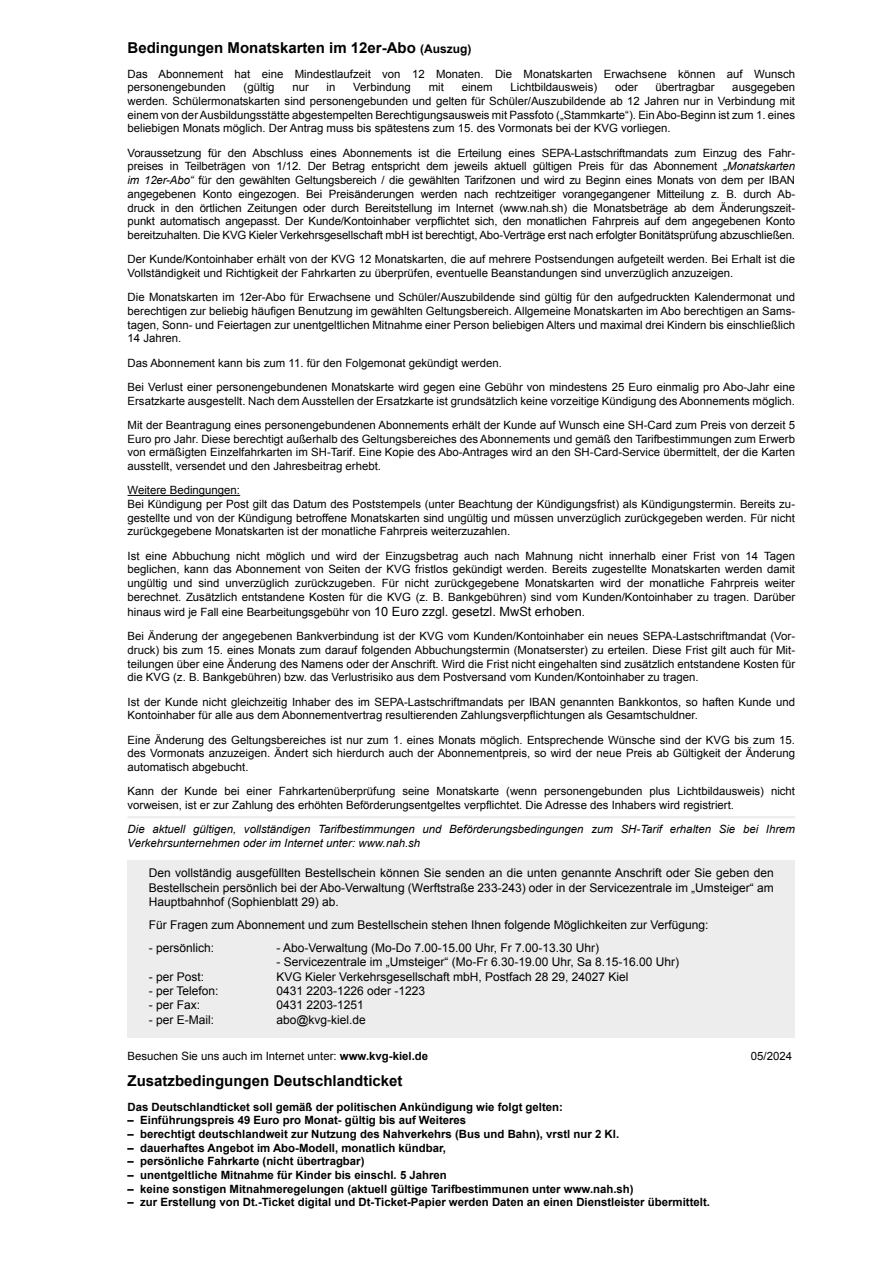
<style>
.page{position:relative;width:893px;height:1263px;background:#fff}
.page>*{position:absolute;margin:0;border:0;box-sizing:border-box;transform-origin:0 0}
.t1{font:700 15px "Arial";color:#000}
.t2{font:12px/14.4px "Arial";color:#000;text-align:justify}
.t3{font:11.4px/13.6px "Arial";color:#000}
.t4{font:700 11.4px "Arial";color:#000}
.t5{font:italic 11.4px/13.6px "Arial";color:#000}
.t6{font:11.4px "Arial";color:#fff}
.s1{font-size:12px}
.s2{font-style:italic}
.s3{font-size:12.75px}
.s4{color:#fff}
.s5{font-weight:700}
.s6{font-weight:700;color:#fff}
</style>
<div class="page">
<hr style="left:128px;top:495px;width:112px;height:1px;background:#000">
<hr style="left:128px;top:816px;width:667px;height:2px;background:#ededed">
<div style="left:128px;top:860px;width:667px;height:178px;background:#ededed"></div>
<h1 class="t1" style="left:128px;top:38px;width:345px">Bedingungen Monatskarten im 12er-Abo <span class="s1">(Auszug)</span></h1>
<p class="t3" style="left:128px;top:67px;width:669px">Das Abonnement hat eine Mindestlaufzeit von 12 Monaten. Die Monatskarten Erwachsene können auf Wunsch personengebunden</p>
<p class="t3" style="left:244px;top:81px;width:33px">(gültig</p>
<p class="t3" style="left:292px;top:81px;width:18px">nur</p>
<p class="t3" style="left:327px;top:81px;width:10px">in</p>
<p class="t3" style="left:353px;top:81px;width:59px">Verbindung</p>
<p class="t3" style="left:429px;top:81px;width:17px">mit</p>
<p class="t3" style="left:462px;top:81px;width:33px">einem</p>
<p class="t3" style="left:510px;top:81px;width:88px">Lichtbildausweis)</p>
<p class="t3" style="left:615px;top:81px;width:24px">oder</p>
<p class="t3" style="left:656px;top:81px;width:60px">übertragbar</p>
<p class="t3" style="left:128px;top:81px;width:669px;text-align:justify;text-indent:605px">ausgegeben werden. Schülermonatskarten sind personengebunden und gelten für Schüler/Auszubildende ab 12 Jahren nur in Verbindung mit einem von der Ausbildungsstätte abgestempelten Berechtigungsausweis mit Passfoto („Stammkarte“). Ein Abo-Beginn ist zum 1. eines beliebigen Monats möglich. Der Antrag muss bis spätestens zum 15. des Vormonats bei der KVG vorliegen.</p>
<p class="t3" style="left:128px;top:146px;width:669px;text-align:justify">Voraussetzung für den Abschluss eines Abonnements ist die Erteilung eines SEPA-Lastschriftmandats zum Einzug des Fahr&shy;preises in Teilbeträgen von 1/12. Der Betrag entspricht dem jeweils aktuell gültigen Preis für das Abonnement <span class="s2">„Monatskarten im 12er-Abo“</span> für den gewählten Geltungsbereich / die gewählten Tarifzonen und wird zu Beginn eines Monats von dem per IBAN angegebenen Konto eingezogen. Bei Preisänderungen werden nach rechtzeitiger vorangegangener Mitteilung z. B. durch Ab&shy;druck in den örtlichen Zeitungen oder durch Bereitstellung im Internet (www.nah.sh) die Monatsbeträge ab dem Änderungszeit-</p>
<p class="t6" style="left:530px;top:200px;width:5px">,</p>
<p class="t3" style="left:128px;top:214px;width:669px">punkt automatisch angepasst. Der Kunde/Kontoinhaber verpflichtet sich, den monatlichen Fahrpreis auf dem angegebenen Konto bereitzuhalten. Die KVG Kieler Verkehrsgesellschaft mbH ist berechtigt, Abo-Verträge erst nach erfolgter Bonitätsprüfung abzuschließen.</p>
<p class="t3" style="left:128px;top:252px;width:669px">Der Kunde/Kontoinhaber erhält von der KVG 12 Monatskarten, die auf mehrere Postsendungen aufgeteilt werden. Bei Erhalt ist die<br>Vollständigkeit und Richtigkeit der Fahrkarten zu überprüfen, eventuelle Beanstandungen sind unverzüglich anzuzeigen.</p>
<p class="t3" style="left:128px;top:290px;width:669px;text-align:justify">Die Monatskarten im 12er-Abo für Erwachsene und Schüler/Auszubildende sind gültig für den aufgedruckten Kalendermonat und berechtigen zur beliebig häufigen Benutzung im gewählten Geltungsbereich. Allgemeine Monatskarten im Abo berechtigen an Sams&shy;tagen, Sonn- und Feiertagen zur unentgeltlichen Mitnahme einer Person beliebigen Alters und maximal drei Kindern bis einschließlich 14 Jahren.</p>
<p class="t3" style="left:128px;top:350px;width:669px;line-height:24.3px">Das Abonnement kann bis zum 11. für den Folgemonat gekündigt werden.<br>Bei Verlust einer personengebundenen Monatskarte wird gegen eine Gebühr von mindestens 25 Euro einmalig pro Abo-Jahr eine</p>
<p class="t3" style="left:128px;top:388px;width:669px;line-height:24.3px">Ersatzkarte ausgestellt. Nach dem Ausstellen der Ersatzkarte ist grundsätzlich keine vorzeitige Kündigung des Abonnements möglich.<br>Mit der Beantragung eines personengebundenen Abonnements erhält der Kunde auf Wunsch eine SH-Card zum Preis von derzeit 5</p>
<p class="t3" style="left:128px;top:432px;width:669px;text-align:justify">Euro pro Jahr. Diese berechtigt außerhalb des Geltungsbereiches des Abonnements und gemäß den Tarifbestimmungen zum Erwerb von ermäßigten Einzelfahrkarten im SH-Tarif. Eine Kopie des Abo-Antrages wird an den SH-Card-Service übermittelt, der die Karten ausstellt, versendet und den Jahresbeitrag erhebt.</p>
<p class="t3" style="left:128px;top:483px;width:669px">Weitere Bedingungen:<br>Bei Kündigung per Post gilt das Datum des Poststempels (unter Beachtung der Kündigungsfrist) als Kündigungstermin. Bereits zu&shy;gestellte und von der Kündigung betroffene Monatskarten sind ungültig und müssen unverzüglich zurückgegeben werden. Für nicht zurückgegebene Monatskarten ist der monatliche Fahrpreis weiterzuzahlen.</p>
<p class="t3" style="left:128px;top:549px;width:669px;text-align:justify">Ist eine Abbuchung nicht möglich und wird der Einzugsbetrag auch nach Mahnung nicht innerhalb einer Frist von 14 Tagen beglichen, kann das Abonnement von Seiten der KVG fristlos gekündigt werden. Bereits zugestellte Monatskarten werden damit ungültig und sind unverzüglich zurückzugeben. Für nicht zurückgegebene Monatskarten wird der monatliche Fahrpreis weiter berechnet. Zusätzlich entstandene Kosten für die KVG (z. B. Bankgebühren) sind vom Kunden/Kontoinhaber zu tragen. Darüber</p>
<p class="t3" style="left:128px;top:600px;width:669px;line-height:24.3px">hinaus wird je Fall eine Bearbeitungsgebühr von <span class="s3">10 Euro zzgl. gesetzl. MwSt erhoben</span>.<br>Bei Änderung der angegebenen Bankverbindung ist der KVG vom Kunden/Kontoinhaber ein neues SEPA-Lastschriftmandat (Vor-</p>
<p class="t3" style="left:128px;top:643px;width:669px;text-align:justify">druck) bis zum 15. eines Monats zum darauf folgenden Abbuchungstermin (Monatserster) zu erteilen. Diese Frist gilt auch für Mit&shy;teilungen über eine Änderung des Namens oder der Anschrift. Wird die Frist nicht eingehalten sind zusätzlich entstandene Kosten für die KVG (z. B. Bankgebühren) bzw. das Verlustrisiko aus dem Postversand vom Kunden/Kontoinhaber zu tragen.</p>
<p class="t3" style="left:128px;top:695px;width:669px">Ist der Kunde nicht gleichzeitig Inhaber des im SEPA-Lastschriftmandats per IBAN genannten Bankkontos, so haften Kunde und<br>Kontoinhaber für alle aus dem Abonnementvertrag resultierenden Zahlungsverpflichtungen als Gesamtschuldner.</p>
<p class="t3" style="left:128px;top:733px;width:669px;text-align:justify">Eine Änderung des Geltungsbereiches ist nur zum 1. eines Monats möglich. Entsprechende Wünsche sind der KVG bis zum 15. des Vormonats anzuzeigen. Ändert sich hierdurch auch der Abonnementpreis, so wird der neue Preis ab Gültigkeit der Änderung automatisch abgebucht.</p>
<p class="t3" style="left:128px;top:784px;width:669px">Kann der Kunde bei einer Fahrkartenüberprüfung seine Monatskarte (wenn personengebunden plus Lichtbildausweis) nicht vorweisen, ist er zur Zahlung des erhöhten Beförderungsentgeltes verpflichtet. Die Adresse des Inhabers wird registriert.</p>
<p class="t5" style="left:128px;top:822px;width:669px">Die aktuell gültigen, vollständigen Tarifbestimmungen und Beförderungsbedingungen zum SH-Tarif erhalten Sie bei Ihrem<br>Verkehrsunternehmen oder im Internet unter: www.<span class="s4">,</span>nah.sh</p>
<p class="t2" style="left:149px;top:866px;width:627px">Den vollständig ausgefüllten Bestellschein können Sie senden an die unten genannte Anschrift oder Sie geben den Bestellschein persönlich bei der Abo-Verwaltung (Werftstraße 233-243) oder in der Servicezentrale im „Umsteiger“ am Hauptbahnhof (Sophienblatt 29) ab.</p>
<p class="t2" style="left:149px;top:917px;width:561px">Für Fragen zum Abonnement und zum Bestellschein stehen Ihnen folgende Möglichkeiten zur Verfügung:</p>
<p class="t2" style="left:149px;top:940px;width:67px">- persönlich:</p>
<p class="t2" style="left:276px;top:940px;width:324px">- Abo-Verwaltung (Mo-Do 7.00-15.00 Uhr, Fr 7.00-13.30 Uhr)</p>
<p class="t2" style="left:276px;top:955px;width:404px">- Servicezentrale im „Umsteiger“ (Mo-Fr 6.30-19.00 Uhr, Sa 8.15-16.00 Uhr)</p>
<p class="t2" style="left:149px;top:969px;width:57px">- per Post:</p>
<p class="t2" style="left:276px;top:969px;width:354px">KVG Kieler Verkehrsgesellschaft mbH, Postfach 28 29, 24027 Kiel</p>
<p class="t2" style="left:149px;top:984px;width:71px">- per Telefon:</p>
<p class="t2" style="left:276px;top:984px;width:150px">0431 2203-1226 oder -1223</p>
<p class="t2" style="left:149px;top:998px;width:53px">- per Fax:</p>
<p class="t2" style="left:276px;top:998px;width:89px">0431 2203-1251</p>
<p class="t2" style="left:149px;top:1012px;width:67px">- per E-Mail:</p>
<p class="t2" style="left:276px;top:1012px;width:91px">abo@kvg-kiel.de</p>
<p class="t3" style="left:128px;top:1049px;width:302px">Besuchen Sie uns auch im Internet unter: <span class="s5">www.</span><span class="s6">,</span><span class="s5">kvg-kiel.de</span></p>
<p class="t3" style="left:751px;top:1049px;width:43px">05/2024</p>
<h1 class="t1" style="left:128px;top:1071px;width:277px">Zusatzbedingungen Deutschlandticket</h1>
<p class="t4" style="left:128px;top:1099px;width:437px">Das Deutschlandticket soll gemäß der politischen Ankündigung wie folgt gelten:</p>
<p class="t4" style="left:128px;top:1113px;width:340px">– Einführungspreis 49 Euro pro Monat- gültig bis auf Weiteres</p>
<p class="t4" style="left:128px;top:1126px;width:493px">– berechtigt deutschlandweit zur Nutzung des Nahverkehrs (Bus und Bahn), vrstl nur 2 Kl.</p>
<p class="t4" style="left:128px;top:1140px;width:320px">– dauerhaftes Angebot im Abo-Modell, monatlich kündbar,</p>
<p class="t4" style="left:128px;top:1154px;width:238px">– persönliche Fahrkarte (nicht übertragbar)</p>
<p class="t4" style="left:128px;top:1167px;width:321px">– unentgeltliche Mitnahme für Kinder bis einschl. 5 Jahren</p>
<p class="t4" style="left:128px;top:1181px;width:508px">– keine sonstigen Mitnahmeregelungen (aktuell gültige Tarifbestimmunen unter www.nah.sh)</p>
<p class="t4" style="left:128px;top:1195px;width:584px">– zur Erstellung von Dt.-Ticket digital und Dt-Ticket-Papier werden Daten an einen Dienstleister übermittelt.</p>
</div>
